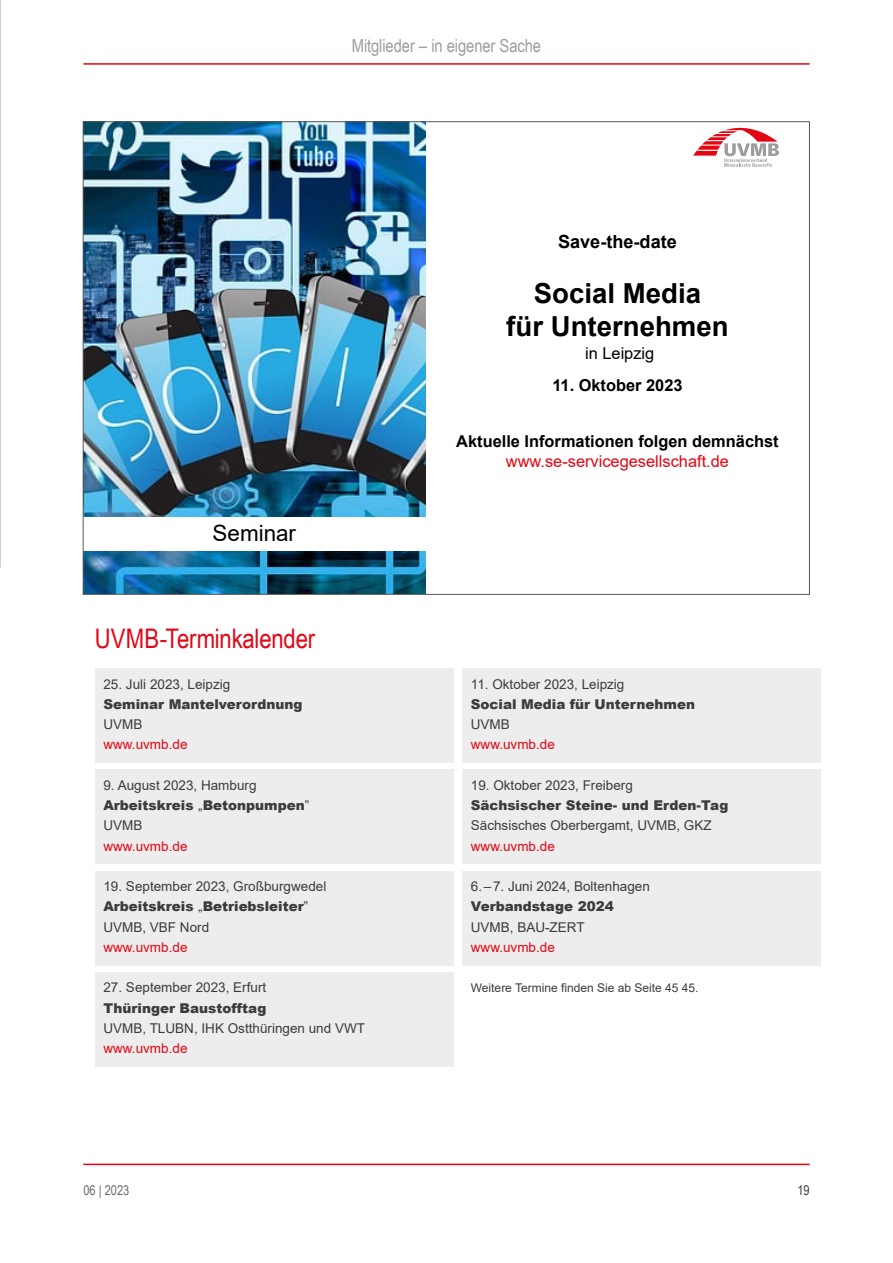
<style>
.page{position:relative;width:893px;height:1263px;background:#fff}
.page>*{position:absolute;margin:0;border:0;box-sizing:border-box;transform-origin:0 0}
.t1{font:700 27.6px/33.2px "Arial";color:#000;text-align:center}
.t2{font:27px "Arial Narrow";letter-spacing:-.01em;color:#e30613}
.t3{font:22.5px "Arial";color:#000}
.t4{font:700 18.15px "Arial";color:#000}
.t5{font:18px "Arial Narrow";letter-spacing:-.005em;color:#9d9d9c}
.t6{font:700 16.35px "Arial";color:#000}
.t7{font:16.35px "Arial";color:#e30613}
.t8{font:16.35px "Arial";color:#000}
.t9{font:13.5px/20.2px "Arial";color:#3c3c3b}
.t10{font:900 13.5px "Arial";color:#3c3c3b}
.t11{font:13.5px "Arial";color:#e30613}
.t12{font:13.5px "Arial Narrow";color:#6b6b6a}
.t13{font:13.5px "Arial Narrow";color:#3c3c3b}
.t14{font:12px "Arial";color:#3c3c3b}
.s1{font-weight:900}
</style>
<div class="page">
<hr style="left:83px;top:63px;width:727px;height:2px;background:#e30613">
<hr style="left:83px;top:1163px;width:727px;height:2px;background:#e30613">
<img style="left:85px;top:124px;width:340px;height:469px">
<div style="left:83px;top:517px;width:342px;height:33px;background:#fff"></div>
<svg style="left:693px;top:127px;width:86px;height:40px"></svg>
<div style="left:95px;top:668px;width:359px;height:95px;background:#ededed"></div>
<div style="left:95px;top:769px;width:359px;height:95px;background:#ededed"></div>
<div style="left:95px;top:871px;width:359px;height:94px;background:#ededed"></div>
<div style="left:95px;top:972px;width:359px;height:94px;background:#ededed"></div>
<div style="left:462px;top:668px;width:359px;height:95px;background:#ededed"></div>
<div style="left:462px;top:769px;width:359px;height:95px;background:#ededed"></div>
<div style="left:462px;top:871px;width:359px;height:94px;background:#ededed"></div>
<svg style="left:0;top:0;width:1px;height:567px"></svg>
<h3 class="t5" style="left:352px;top:32px;width:191px">Mitglieder – in eigener Sache</h3>
<h3 class="t4" style="left:558px;top:229px;width:120px">Save-the-date</h3>
<h1 class="t1" style="left:506px;top:277px;width:224px">Social Media<br>für Unternehmen</h1>
<p class="t8" style="left:585px;top:342px;width:71px">in Leipzig</p>
<p class="t6" style="left:552px;top:374px;width:132px">11. Oktober 2023</p>
<h3 class="t3" style="left:213px;top:517px;width:85px">Seminar</h3>
<h2 class="t2" style="left:95px;top:619px;width:222px">UVMB-Terminkalender</h2>
<p class="t9" style="left:103px;top:674px;width:128px">25. Juli 2023, Leipzig</p>
<p class="t10" style="left:103px;top:694px;width:200px">Seminar Mantelverordnung</p>
<p class="t9" style="left:103px;top:714px;width:41px">UVMB</p>
<p class="t11" style="left:103px;top:735px;width:86px">www.uvmb.de</p>
<p class="t9" style="left:103px;top:775px;width:207px">9. August 2023, Hamburg<br><span class="s1">Arbeitskreis</span> „<span class="s1">Betonpumpen</span>‟<br>UVMB</p>
<p class="t11" style="left:103px;top:836px;width:86px">www.uvmb.de</p>
<p class="t9" style="left:103px;top:876px;width:224px">19. September 2023, Großburgwedel<br><span class="s1">Arbeitskreis</span> „<span class="s1">Betriebsleiter</span>‟<br>UVMB, VBF Nord</p>
<p class="t11" style="left:103px;top:938px;width:86px">www.uvmb.de</p>
<p class="t9" style="left:103px;top:977px;width:164px">27. September 2023, Erfurt</p>
<p class="t10" style="left:103px;top:998px;width:164px">Thüringer Baustofftag</p>
<p class="t9" style="left:103px;top:1018px;width:263px">UVMB, TLUBN, IHK Ostthüringen und VWT</p>
<p class="t11" style="left:103px;top:1039px;width:86px">www.uvmb.de</p>
<p class="t6" style="left:456px;top:430px;width:324px">Aktuelle Informationen folgen demnächst</p>
<p class="t7" style="left:506px;top:450px;width:225px">www.se-servicegesellschaft.de</p>
<p class="t9" style="left:471px;top:674px;width:155px">11. Oktober 2023, Leipzig</p>
<p class="t10" style="left:471px;top:694px;width:226px">Social Media für Unternehmen</p>
<p class="t9" style="left:471px;top:714px;width:41px">UVMB</p>
<p class="t11" style="left:471px;top:735px;width:86px">www.uvmb.de</p>
<p class="t9" style="left:471px;top:775px;width:164px">19. Oktober 2023, Freiberg</p>
<p class="t10" style="left:471px;top:795px;width:259px">Sächsischer Steine- und Erden-Tag</p>
<p class="t9" style="left:471px;top:815px;width:242px">Sächsisches Oberbergamt, UVMB, GKZ</p>
<p class="t11" style="left:471px;top:836px;width:86px">www.uvmb.de</p>
<p class="t9" style="left:471px;top:876px;width:180px">6.–7. Juni 2024, Boltenhagen</p>
<p class="t10" style="left:471px;top:897px;width:144px">Verbandstage 2024</p>
<p class="t9" style="left:471px;top:917px;width:115px">UVMB, BAU-ZERT</p>
<p class="t11" style="left:471px;top:938px;width:86px">www.uvmb.de</p>
<p class="t14" style="left:471px;top:980px;width:229px">Weitere Termine finden Sie ab Seite 45 45.</p>
<p class="t12" style="left:83px;top:1180px;width:47px">06 | 2023</p>
<p class="t13" style="left:797px;top:1180px;width:14px">19</p>
</div>
